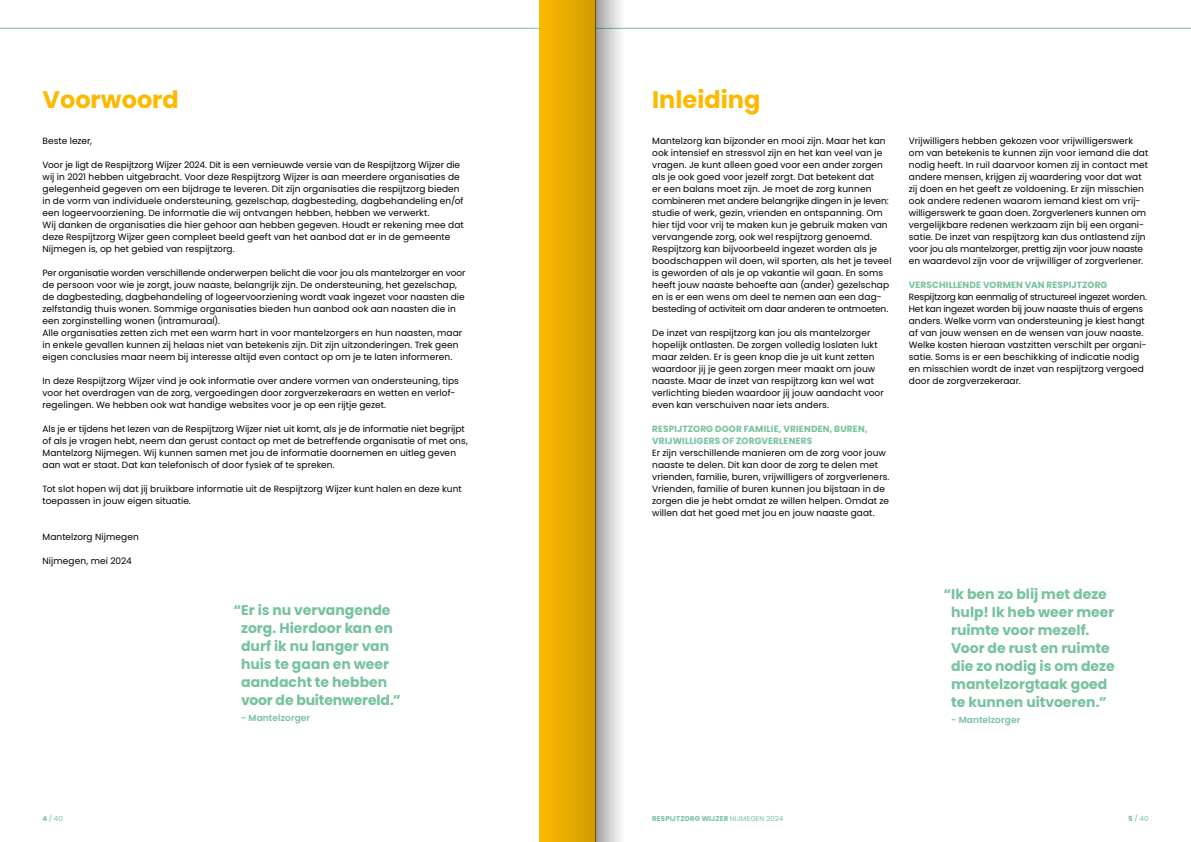
<style>
.page{position:relative;width:1191px;height:842px;background:#fff}
.page>*{position:absolute;margin:0;border:0;box-sizing:border-box;transform-origin:0 0}
.t1{font:700 24px "Poppins";color:#fbba00}
.t2{font:700 14px/18px "Poppins";color:#76c29f}
.t3{font:9px/12px "Poppins";letter-spacing:.01em;color:#000}
.t4{font:700 9px/12px "Poppins";letter-spacing:.015em;color:#76c29f}
.t5{font:600 9px "Poppins";letter-spacing:.01em;color:#76c29f}
.t6{font:700 7px "Poppins";letter-spacing:.015em;color:#76c29f}
.t7{font:7px "Poppins";color:#76c29f}
.s1{font-weight:700}
.s2{font-weight:400}
</style>
<div class="page">
<hr style="left:0;top:28px;width:595px;height:1px;background:#76c29f">
<hr style="left:595px;top:28px;width:596px;height:1px;background:#76c29f">
<div style="left:539px;top:0;width:56px;height:842px;background:linear-gradient(to right,#fcbb00,#d49d00)"></div>
<svg style="left:595px;top:0;width:29px;height:842px"></svg>
<h1 class="t1" style="left:43px;top:86px;width:138px">Voorwoord</h1>
<p class="t3" style="left:43px;top:135px;width:51px">Beste lezer,</p>
<p class="t3" style="left:43px;top:159px;width:423px">Voor je ligt de Respijtzorg Wijzer 2024. Dit is een vernieuwde versie van de Respijtzorg Wijzer die wij in 2021 hebben uitgebracht. Voor deze Respijtzorg Wijzer is aan meerdere organisaties de gelegenheid gegeven om een bijdrage te leveren. Dit zijn organisaties die respijtzorg bieden in de vorm van individuele ondersteuning, gezelschap, dagbesteding, dagbehandeling en/of een logeervoorziening. De informatie die wij ontvangen hebben, hebben we verwerkt.<br>Wij danken de organisaties die hier gehoor aan hebben gegeven. Houdt er rekening mee dat deze Respijtzorg Wijzer geen compleet beeld geeft van het aanbod dat er in de gemeente Nijmegen is, op het gebied van respijtzorg.</p>
<p class="t3" style="left:43px;top:267px;width:424px">Per organisatie worden verschillende onderwerpen belicht die voor jou als mantelzorger en voor de persoon voor wie je zorgt, jouw naaste, belangrijk zijn. De ondersteuning, het gezelschap, de dagbesteding, dagbehandeling of logeervoorziening wordt vaak ingezet voor naasten die zelfstandig thuis wonen. Sommige organisaties bieden hun aanbod ook aan naasten die in een zorginstelling wonen (intramuraal).<br>Alle organisaties zetten zich met een warm hart in voor mantelzorgers en hun naasten, maar in enkele gevallen kunnen zij helaas niet van betekenis zijn. Dit zijn uitzonderingen. Trek geen eigen conclusies maar neem bij interesse altijd even contact op om je te laten informeren.</p>
<p class="t3" style="left:43px;top:375px;width:418px">In deze Respijtzorg Wijzer vind je ook informatie over andere vormen van ondersteuning, tips voor het overdragen van de zorg, vergoedingen door zorgverzekeraars en wetten en verlof&shy;regelingen. We hebben ook wat handige websites voor je op een rijtje gezet.</p>
<p class="t3" style="left:43px;top:423px;width:427px">Als je er tijdens het lezen van de Respijtzorg Wijzer niet uit komt, als je de informatie niet begrijpt of als je vragen hebt, neem dan gerust contact op met de betreffende organisatie of met ons, Mantelzorg Nijmegen. Wij kunnen samen met jou de informatie doornemen en uitleg geven aan wat er staat. Dat kan telefonisch of door fysiek af te spreken.</p>
<p class="t3" style="left:43px;top:483px;width:421px">Tot slot hopen wij dat jij bruikbare informatie uit de Respijtzorg Wijzer kunt halen en deze kunt toepassen in jouw eigen situatie.</p>
<p class="t3" style="left:43px;top:531px;width:98px">Mantelzorg Nijmegen</p>
<p class="t3" style="left:43px;top:555px;width:91px">Nijmegen, mei 2024</p>
<h2 class="t2" style="left:241px;top:601px;width:161px;text-indent:-8px">“Er is nu vervangende zorg. Hierdoor kan en durf ik nu langer van huis te gaan en weer aandacht te hebben voor de buitenwereld.”</h2>
<p class="t5" style="left:241px;top:712px;width:71px">- Mantelzorger</p>
<h1 class="t1" style="left:652px;top:86px;width:110px">Inleiding</h1>
<p class="t3" style="left:652px;top:135px;width:241px">Mantelzorg kan bijzonder en mooi zijn. Maar het kan ook intensief en stressvol zijn en het kan veel van je vragen. Je kunt alleen goed voor een ander zorgen als je ook goed voor jezelf zorgt. Dat betekent dat<br>er een balans moet zijn. Je moet de zorg kunnen combineren met andere belangrijke dingen in je leven: studie of werk, gezin, vrienden en ontspanning. Om hier tijd voor vrij te maken kun je gebruik maken van vervangende zorg, ook wel respijtzorg genoemd.<br>Respijtzorg kan bijvoorbeeld ingezet worden als je boodschappen wil doen, wil sporten, als het je teveel is geworden of als je op vakantie wil gaan. En soms heeft jouw naaste behoefte aan (ander) gezelschap en is er een wens om deel te nemen aan een dag&shy;besteding of activiteit om daar anderen te ontmoeten.</p>
<p class="t3" style="left:652px;top:327px;width:233px">De inzet van respijtzorg kan jou als mantelzorger hopelijk ontlasten. De zorgen volledig loslaten lukt maar zelden. Er is geen knop die je uit kunt zetten waardoor jij je geen zorgen meer maakt om jouw naaste. Maar de inzet van respijtzorg kan wel wat verlichting bieden waardoor jij jouw aandacht voor even kan verschuiven naar iets anders.</p>
<p class="t4" style="left:652px;top:423px;width:217px">RESPIJTZORG DOOR FAMILIE, VRIENDEN, BUREN,<br>VRIJWILLIGERS OF ZORGVERLENERS</p>
<p class="t3" style="left:652px;top:447px;width:239px">Er zijn verschillende manieren om de zorg voor jouw naaste te delen. Dit kan door de zorg te delen met vrienden, familie, buren, vrijwilligers of zorgverleners.<br>Vrienden, familie of buren kunnen jou bijstaan in de zorgen die je hebt omdat ze willen helpen. Omdat ze willen dat het goed met jou en jouw naaste gaat.</p>
<p class="t3" style="left:909px;top:135px;width:241px">Vrijwilligers hebben gekozen voor vrijwilligerswerk om van betekenis te kunnen zijn voor iemand die dat nodig heeft. In ruil daarvoor komen zij in contact met andere mensen, krijgen zij waardering voor dat wat zij doen en het geeft ze voldoening. Er zijn misschien ook andere redenen waarom iemand kiest om vrij&shy;willigerswerk te gaan doen. Zorgverleners kunnen om vergelijkbare redenen werkzaam zijn bij een organi&shy;satie. De inzet van respijtzorg kan dus ontlastend zijn voor jou als mantelzorger, prettig zijn voor jouw naaste en waardevol zijn voor de vrijwilliger of zorgverlener.</p>
<p class="t4" style="left:909px;top:279px;width:200px">VERSCHILLENDE VORMEN VAN RESPIJTZORG</p>
<p class="t3" style="left:909px;top:291px;width:240px">Respijtzorg kan eenmalig of structureel ingezet worden.<br>Het kan ingezet worden bij jouw naaste thuis of ergens anders. Welke vorm van ondersteuning je kiest hangt af van jouw wensen en de wensen van jouw naaste.<br>Welke kosten hieraan vastzitten verschilt per organi&shy;satie. Soms is er een beschikking of indicatie nodig en misschien wordt de inzet van respijtzorg vergoed door de zorgverzekeraar.</p>
<h2 class="t2" style="left:951px;top:585px;width:165px;text-indent:-8px">“Ik ben zo blij met deze hulp! Ik heb weer meer ruimte voor mezelf.<br>Voor de rust en ruimte die zo nodig is om deze mantelzorgtaak goed te kunnen uitvoeren.”</h2>
<p class="t5" style="left:951px;top:715px;width:71px">- Mantelzorger</p>
<p class="t7" style="left:43px;top:814px;width:22px"><span class="s1">4</span> / 40</p>
<p class="t6" style="left:652px;top:814px;width:133px">RESPIJTZORG WIJZER <span class="s2">NIJMEGEN 2024</span></p>
<p class="t7" style="left:1128px;top:814px;width:22px"><span class="s1">5</span> / 40</p>
</div>
